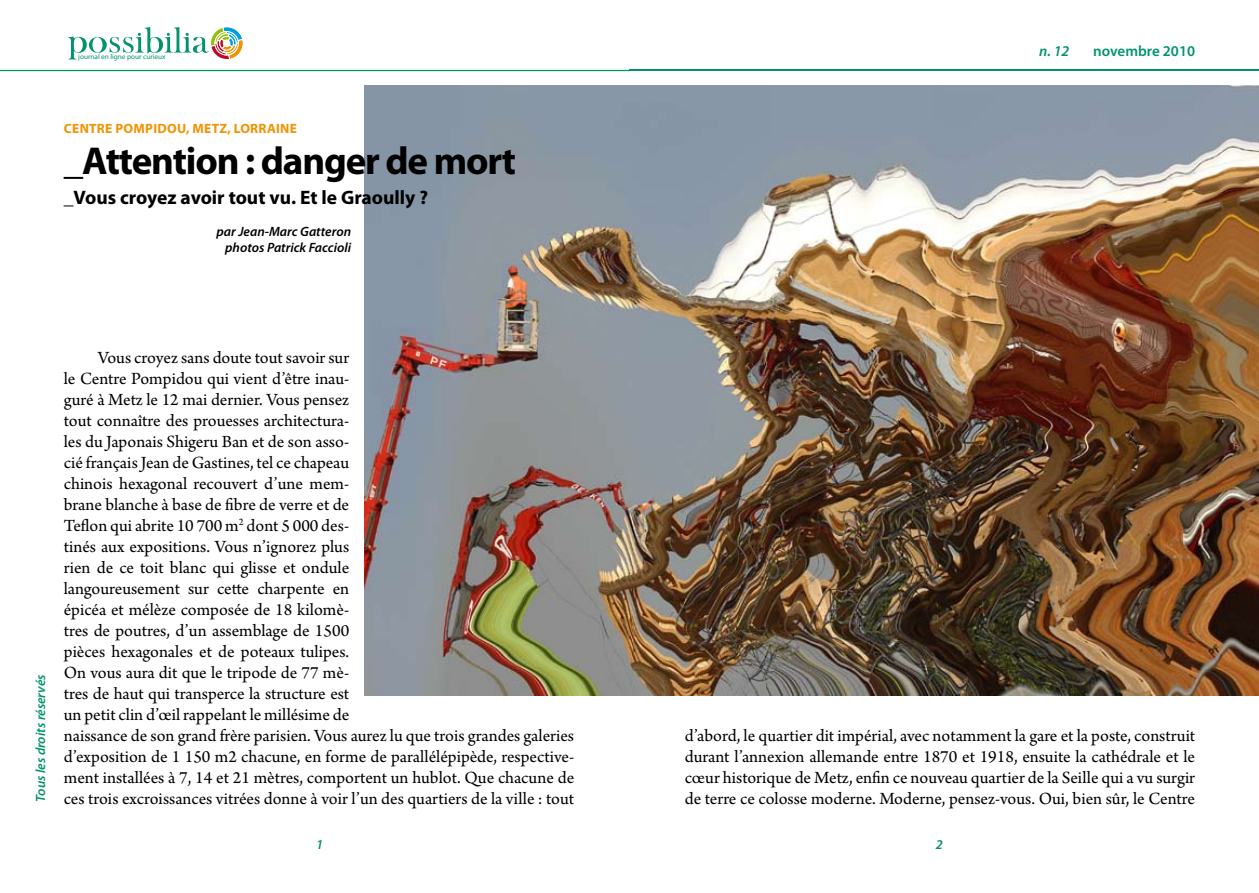
<style>
.page{position:relative;width:1259px;height:893px;background:#fff}
.page>*{position:absolute;margin:0;border:0;box-sizing:border-box;transform-origin:0 0}
.t1{font:700 39px "Myriad Pro";letter-spacing:-.03em;color:#000}
.t2{font:700 19.5px "Myriad Pro";letter-spacing:-.005em;color:#000}
.t3{font:18px/21px "Arno Pro";color:#000}
.t4{font:600 15px "Myriad Pro";color:#00946c}
.t5{font:italic 600 15px "Myriad Pro";color:#00946c}
.t6{font:italic 600 13.5px/16.2px "Myriad Pro";color:#000;text-align:right}
.t7{font:700 13.5px "Myriad Pro";letter-spacing:.02em;color:#f09403}
.t8{font:italic 600 13.5px "Myriad Pro";color:#00946c}
.t9{font:500 7.05px "Itc Kabel";color:#00936c}
</style>
<div class="page">
<svg style="left:0;top:70px;width:629px;height:1px"></svg>
<svg style="left:68px;top:27px;width:176px;height:33px"></svg>
<hr style="left:629px;top:70px;width:630px;height:1px;background:#00946c">
<img style="left:364px;top:85px;width:895px;height:610px">
<p class="t9" style="left:78px;top:53px;width:89px">journal en ligne pour curieux</p>
<p class="t7" style="left:64px;top:120px;width:233px">centre pompidou, metz, lorraine</p>
<h1 class="t1" style="left:64px;top:135px;width:454px">_Attention : danger de mort</h1>
<p class="t2" style="left:64px;top:185px;width:366px">_Vous croyez avoir tout vu. Et le Graoully ?</p>
<p class="t6" style="left:217px;top:223px;width:136px">par Jean-Marc Gatteron photos Patrick Faccioli</p>
<p class="t5" style="left:1039px;top:41px;width:32px">n. 12</p>
<p class="t4" style="left:1093px;top:41px;width:103px">novembre 2010</p>
<p class="t8" style="left:32px;top:801px;width:129px;rotate:-90deg">Tous les droits réservés</p>
<p class="t3" style="left:64px;top:348px;width:512px;text-indent:34px">Vous croyez sans doute tout savoir sur<br>le Centre Pompidou qui vient d’être inau-<br>guré à Metz le 12 mai dernier. Vous pensez<br>tout connaître des prouesses architectura-<br>les du Japonais Shigeru Ban et de son asso-<br>cié français Jean de Gastines, tel ce chapeau<br>chinois hexagonal recouvert d’une mem-<br>brane blanche à base de fibre de verre et de<br>Teflon qui abrite 10 700 m<sup>2</sup> dont 5 000 des-<br>tinés aux expositions. Vous n’ignorez plus<br>rien de ce toit blanc qui glisse et ondule<br>langoureusement sur cette charpente en<br>épicéa et mélèze composée de 18 kilomè-<br>tres de poutres, d’un assemblage de 1500<br>pièces hexagonales et de poteaux tulipes.<br>On vous aura dit que le tripode de 77 mè-<br>tres de haut qui transperce la structure est<br>un petit clin d’œil rappelant le millésime de<br>naissance de son grand frère parisien. Vous aurez lu que trois grandes galeries d’exposition de 1 150 m2 chacune, en forme de parallélépipède, respective&shy;ment installées à 7, 14 et 21 mètres, comportent un hublot. Que chacune de ces trois excroissances vitrées donne à voir l’un des quartiers de la ville : tout</p>
<p class="t3" style="left:685px;top:726px;width:512px;text-align:justify">d’abord, le quartier dit impérial, avec notamment la gare et la poste, construit durant l’annexion allemande entre 1870 et 1918, ensuite la cathédrale et le cœur historique de Metz, enfin ce nouveau quartier de la Seille qui a vu surgir</p>
<p class="t3" style="left:685px;top:789px;width:512px">de terre ce colosse moderne. Moderne, pensez-vous. Oui, bien sûr, le Centre</p>
<p class="t8" style="left:316px;top:836px;width:9px">1</p>
<p class="t8" style="left:936px;top:836px;width:9px">2</p>
</div>
